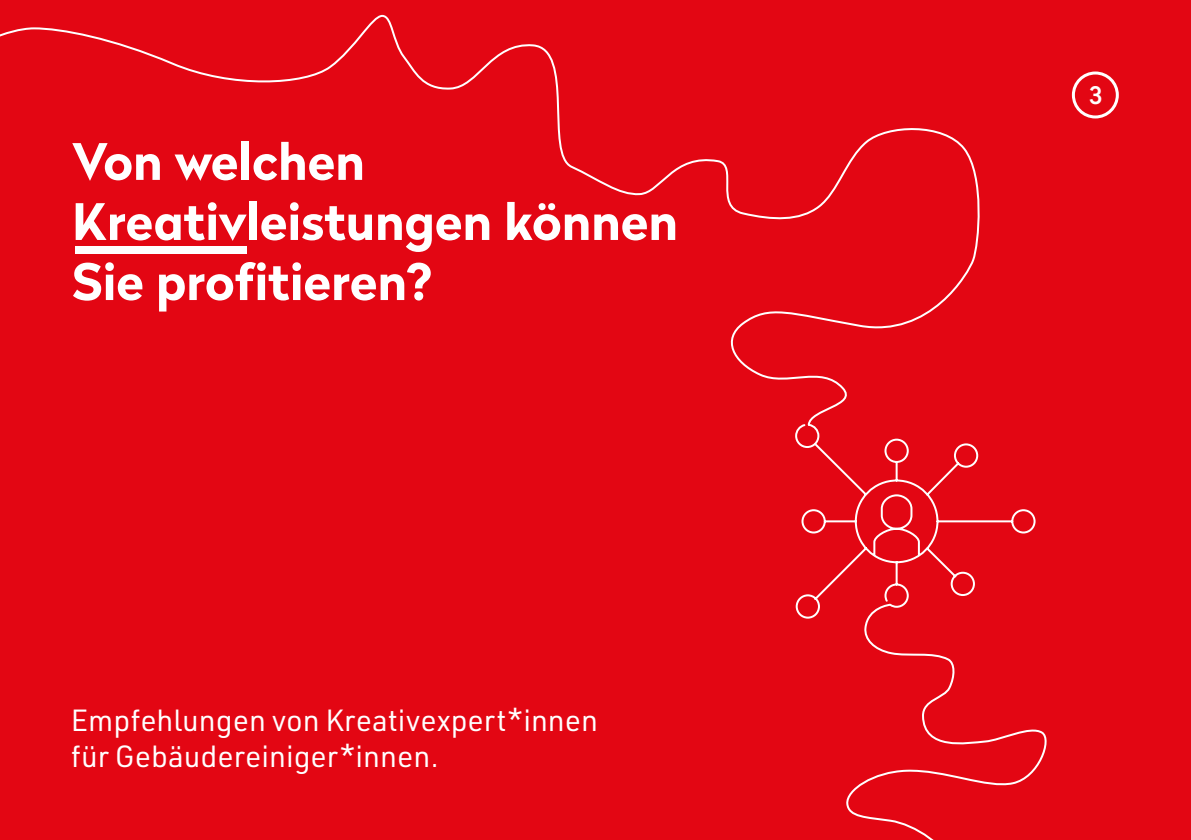
<style>
.page{position:relative;width:1191px;height:840px;background:#fff}
.page>*{position:absolute;margin:0;border:0;box-sizing:border-box;transform-origin:0 0}
.t1{font:700 50px/60px "Radikal";color:#fff}
.t2{font:30px/36px "URWDIN";color:#fff}
.t3{font:500 24px "Radikal";color:#fff}
</style>
<div class="page">
<div style="left:0;top:0;width:1191px;height:839px;background:#e30613"></div>
<svg style="left:0;top:14px;width:980px;height:408px"></svg>
<svg style="left:795px;top:438px;width:241px;height:181px"></svg>
<svg style="left:846px;top:602px;width:201px;height:237px"></svg>
<svg style="left:795px;top:422px;width:25px;height:27px"></svg>
<div style="left:75px;top:246px;width:172px;height:7px;background:#fff"></div>
<div style="left:1071px;top:71px;width:47px;height:47px;border:3px solid #fff;border-radius:50%"></div>
<h1 class="t1" style="left:72px;top:137px;width:607px">Von welchen<br>Kreativleistungen können<br>Sie profitieren?</h1>
<p class="t2" style="left:71px;top:702px;width:529px">Empfehlungen von Kreativexpert*innen für Gebäudereiniger*innen.</p>
<p class="t3" style="left:1089px;top:82px;width:14px">3</p>
</div>
